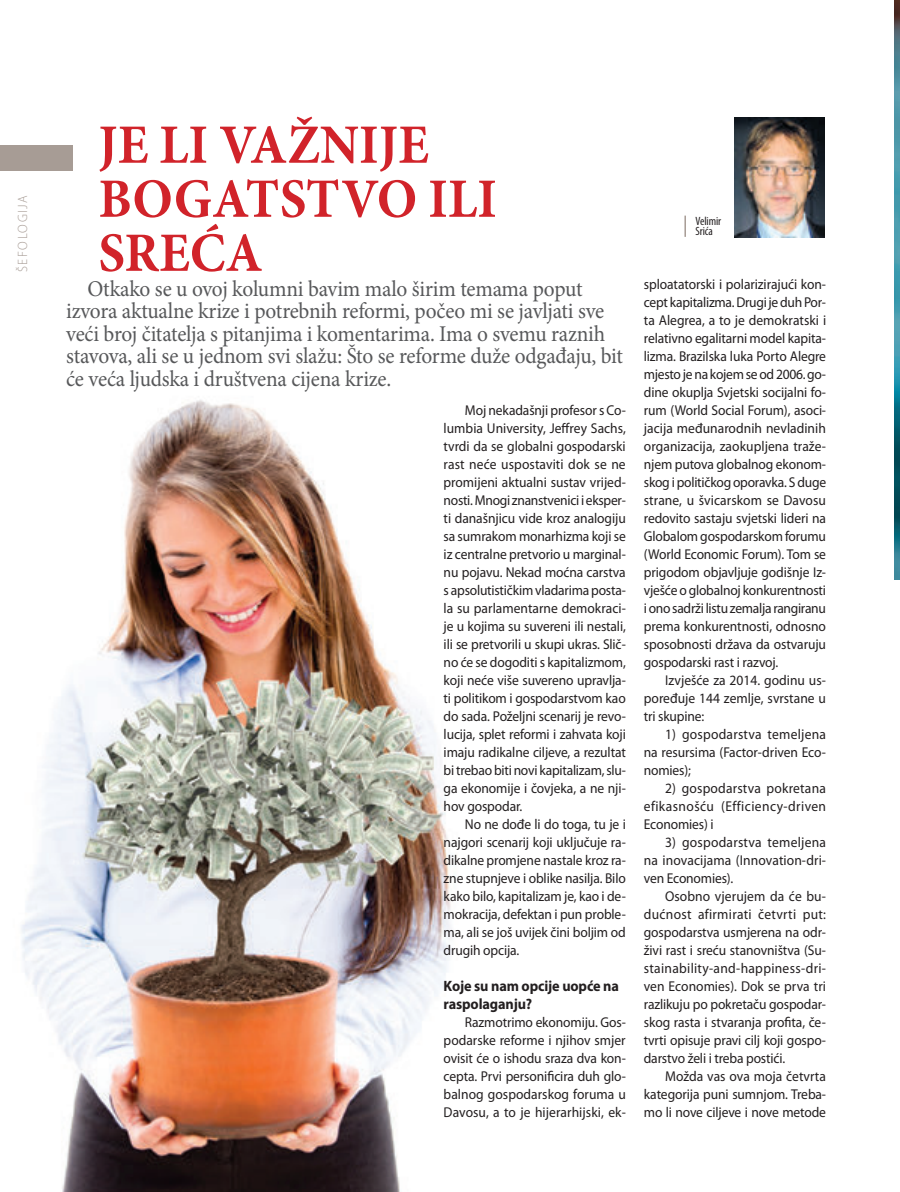
<style>
.page{position:relative;width:900px;height:1192px;background:#fff}
.page>*{position:absolute;margin:0;border:0;box-sizing:border-box;transform-origin:0 0}
._01_Txt{font:700 55.5px/54px "Minion Pro";color:#d1232a;scale:.95 1}
._05_podnaslov{font:22.5px/22.5px "Minion Pro";letter-spacing:-.01em;color:#57585a;scale:.95 1}
._04_medju_2{font:700 15px/18px "Myriad Pro";letter-spacing:-.01em;color:#231f20;scale:.95 1}
._01_Txt-2{font:14.25px/18px "Myriad Pro";letter-spacing:-.005em;color:#231f20;text-align:justify;scale:.95 1}
.Paragraph_Style_3{font:300 13.5px "Myriad Pro";letter-spacing:.12em;color:#a79c95;scale:.95 1}
._06_autor{font:condensed 12px/10.5px "Myriad Pro";letter-spacing:-.005em;color:#231f20}
</style>
<div class="page">
<img style="left:894px;top:2px;width:5px;height:577px">
<img style="left:21px;top:400px;width:431px;height:791px">
<hr style="left:684px;top:215px;width:2px;height:22px;background:#a79c95">
<img style="left:734px;top:117px;width:90px;height:120px">
<div style="left:0;top:145px;width:72px;height:26px;background:#a79c95"></div>
<svg style="left:894px;top:0;width:6px;height:2px"></svg>
<p class="Paragraph_Style_3" style="left:14px;top:272px;width:82px;rotate:-90deg">ŠEFOLOGIJA</p>
<p class="_01_Txt" style="left:98px;top:117px;width:421px">JE LI VAŽNIJE<br>BOGATSTVO ILI<br>SREĆA</p>
<p class="_05_podnaslov" style="left:66px;top:277px;width:587px;text-indent:21px">Otkako se u ovoj kolumni bavim malo širim temama poput izvora aktualne krize i potrebnih reformi, počeo mi se javljati sve veći broj čitatelja s pitanjima i komentarima. Ima o svemu raznih stavova, ali se u jednom svi slažu: Što se reforme duže odgađaju, bit će veća ljudska i društvena cijena krize.</p>
<p class="_01_Txt-2" style="left:643px;top:275px;width:193px">sploatatorski i polarizirajući kon&shy;cept kapitalizma. Drugi je duh Por&shy;ta Alegrea, a to je demokratski i relativno egalitarni model kapita&shy;lizma. Brazilska luka Porto Alegre mjesto je na kojem se od 2006. go&shy;dine okuplja Svjetski socijalni fo&shy;rum (World Social Forum), asoci&shy;jacija međunarodnih nevladinih organizacija, zaokupljena traže&shy;njem putova globalnog ekonom&shy;skog i političkog oporavka. S duge strane, u švicarskom se Davosu redovito sastaju svjetski lideri na Globalom gospodarskom forumu (World Economic Forum). Tom se prigodom objavljuje godišnje Iz&shy;vješće o globalnoj konkurentnosti i ono sadrži listu zemalja rangiranu prema konkurentnosti, odnosno sposobnosti država da ostvaruju gospodarski rast i razvoj.</p>
<p class="_01_Txt-2" style="left:643px;top:671px;width:193px;text-indent:21px">Izvješće za 2014. godinu us&shy;poređuje 144 zemlje, svrstane u tri skupine:</p>
<p class="_01_Txt-2" style="left:643px;top:725px;width:193px;text-indent:21px">1) gospodarstva temeljena na resursima (Factor-driven Eco&shy;nomies);</p>
<p class="_01_Txt-2" style="left:643px;top:779px;width:193px;text-indent:21px">2) gospodarstva pokretana efikasnošću (Efficiency-driven Economies) i</p>
<p class="_01_Txt-2" style="left:643px;top:833px;width:193px;text-indent:21px">3) gospodarstva temeljena na inovacijama (Innovation-dri&shy;ven Economies).</p>
<p class="_01_Txt-2" style="left:643px;top:887px;width:193px;text-indent:21px">Osobno vjerujem da će bu&shy;dućnost afirmirati četvrti put: gospodarstva usmjerena na odr&shy;živi rast i sreću stanovništva (Su&shy;stainability-and-happiness-dri&shy;ven Economies). Dok se prva tri razlikuju po pokretaču gospodar&shy;skog rasta i stvaranja profita, če&shy;tvrti opisuje pravi cilj koji gospo&shy;darstvo želi i treba postići.</p>
<p class="_01_Txt-2" style="left:643px;top:1067px;width:193px;text-indent:21px">Možda vas ova moja četvrta kategorija puni sumnjom. Treba&shy;mo li nove ciljeve i nove metode</p>
<p class="_06_autor" style="left:695px;top:215px;width:27px">Velimir<br>Srića</p>
<p class="_01_Txt-2" style="left:443px;top:401px;width:193px;text-indent:21px">Moj nekadašnji profesor s Co&shy;lumbia University, Jeffrey Sachs, tvrdi da se globalni gospodarski rast neće uspostaviti dok se ne promijeni aktualni sustav vrijed&shy;nosti. Mnogi znanstvenici i eksper&shy;ti današnjicu vide kroz analogiju sa sumrakom monarhizma koji se iz centralne pretvorio u marginal&shy;nu pojavu. Nekad moćna carstva s apsolutističkim vladarima posta&shy;la su parlamentarne demokraci&shy;je u kojima su suvereni ili nestali, ili se pretvorili u skupi ukras. Slič&shy;no će se dogoditi s kapitalizmom, koji neće više suvereno upravlja&shy;ti politikom i gospodarstvom kao do sada. Poželjni scenarij je revo&shy;lucija, splet reformi i zahvata koji imaju radikalne ciljeve, a rezultat bi trebao biti novi kapitalizam, slu&shy;ga ekonomije i čovjeka, a ne nji&shy;hov gospodar.</p>
<p class="_01_Txt-2" style="left:443px;top:815px;width:193px;text-indent:21px">No ne dođe li do toga, tu je i najgori scenarij koji uključuje ra&shy;dikalne promjene nastale kroz ra&shy;zne stupnjeve i oblike nasilja. Bilo kako bilo, kapitalizam je, kao i de&shy;mokracija, defektan i pun proble&shy;ma, ali se još uvijek čini boljim od drugih opcija.</p>
<p class="_04_medju_2" style="left:443px;top:976px;width:186px">Koje su nam opcije uopće na raspolaganju?</p>
<p class="_01_Txt-2" style="left:443px;top:1013px;width:193px;text-indent:21px">Razmotrimo ekonomiju. Gos&shy;podarske reforme i njihov smjer ovisit će o ishodu sraza dva kon&shy;cepta. Prvi personificira duh glo&shy;balnog gospodarskog foruma u Davosu, a to je hijerarhijski, ek-</p>
</div>
